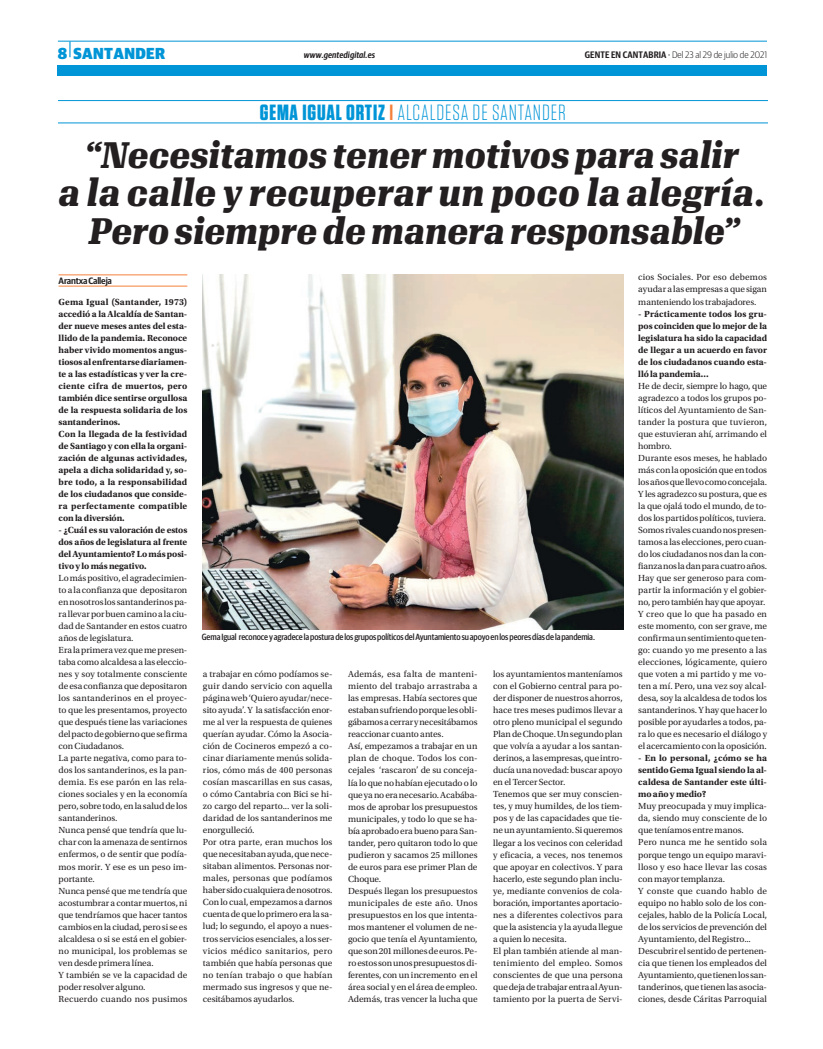
<style>
.page{position:relative;width:823px;height:1049px;background:#fff}
.page>*{position:absolute;margin:0;border:0;box-sizing:border-box;transform-origin:0 0}
.Titular_a_5{font:italic 800 37px "Algebra";letter-spacing:.01em;color:#231f20;scale:.96 1}
.Titular_a_5-2{font:italic 800 36px "Algebra";letter-spacing:-.005em;color:#231f20;scale:.96 1}
.Texto_Burgos{font:300 22px "Tungsten";letter-spacing:.04em;color:#0095d7}
.t1{font:900 16px "Guardian Sans Narrow";letter-spacing:.025em;color:#0095d7}
.t2{font:300 9.5px "Guardian Sans Narrow";color:#231f20}
.Texto_Burgos_-Justif{font:9.3px/12px "Utopia Std";letter-spacing:-.005em;color:#231f20;text-align:justify}
.Texto_Burgos_-Justif-2{font:700 9.3px/12px "Utopia Std";letter-spacing:-.005em;color:#231f20;text-align:justify}
.Texto_Burgos_-Justif-3{font:9.3px "Utopia Std";letter-spacing:.015em;color:#231f20}
.Texto_Burgos-2{font:600 9.3px "Guardian Sans Narrow";letter-spacing:-.02em;color:#231f20}
.Texto_Burgos-3{font:500 9px "Guardian Sans Cond";letter-spacing:-.015em;color:#231f20}
.t3{font:italic 600 9px "Guardian Sans Cond";letter-spacing:.01em;color:#231f20}
.s1{font-family:"Guardian Sans Cond";font-weight:600}
.s2{font-family:"Guardian Sans Cond";font-weight:500}
.s3{font-weight:700}
.s4{font-weight:600;color:#f4803a}
</style>
<div class="page">
<hr style="left:58px;top:41px;width:708px;height:1px;background:#0095d7">
<div style="left:58px;top:65px;width:708px;height:11px;background:#0095d7"></div>
<hr style="left:59px;top:275px;width:128px;height:1px;background:#f4803a">
<hr style="left:59px;top:286px;width:128px;height:1px;background:#f4803a">
<hr style="left:58px;top:100px;width:709px;height:1px;background:#0095d7">
<hr style="left:58px;top:123px;width:709px;height:1px;background:#0095d7">
<img style="left:202px;top:275px;width:420px;height:354px">
<h3 class="t1" style="left:58px;top:42px;width:109px">8<sup>|</sup>SANTANDER</h3>
<p class="t3" style="left:303px;top:49px;width:73px">www.gentedigital.es</p>
<p class="t2" style="left:584px;top:49px;width:184px"><span class="s1">GENTE EN CANTABRIA</span> <span class="s2">·</span> Del 23 al 29 de julio de 2021</p>
<p class="Texto_Burgos" style="left:260px;top:101px;width:307px"><span class="s3">GEMA IGUAL ORTIZ</span> <span class="s4">I</span> ALCALDESA DE SANTANDER</p>
<p class="Titular_a_5-2" style="left:84px;top:127px;width:683px">“Necesitamos tener motivos para salir</p>
<p class="Titular_a_5" style="left:59px;top:164px;width:736px">a la calle y recuperar un poco la alegría.</p>
<p class="Titular_a_5-2" style="left:89px;top:203px;width:679px">Pero siempre de manera responsable”</p>
<p class="Texto_Burgos-2" style="left:59px;top:274px;width:55px">Arantxa Calleja</p>
<p class="Texto_Burgos_-Justif-2" style="left:59px;top:296px;width:130px">Gema Igual (Santander, 1973) accedió a la Alcaldía de Santan&shy;der nueve meses antes del esta&shy;llido de la pandemia. Reconoce haber vivido momentos angus&shy;tiosos al enfrentarse diariamen&shy;te a las estadísticas y ver la cre&shy;ciente cifra de muertos, pero también dice sentirse orgullosa de la respuesta solidaria de los santanderinos.</p>
<p class="Texto_Burgos_-Justif-2" style="left:59px;top:428px;width:130px">Con la llegada de la festividad de Santiago y con ella la organi&shy;zación de algunas actividades, apela a dicha solidaridad y, so&shy;bre todo, a la responsabilidad de los ciudadanos que conside&shy;ra perfectamente compatible con la diversión.</p>
<p class="Texto_Burgos_-Justif-2" style="left:59px;top:524px;width:130px">- ¿Cuál es su valoración de estos dos años de legislatura al frente del Ayuntamiento? Lo más posi&shy;tivo y lo más negativo.</p>
<p class="Texto_Burgos_-Justif" style="left:59px;top:572px;width:130px">Lo más positivo, el agradecimien&shy;to a la confianza que depositaron en nosotros los santanderinos pa&shy;ra llevar por buen camino a la ciu&shy;dad de Santander en estos cuatro años de legislatura.</p>
<p class="Texto_Burgos_-Justif" style="left:59px;top:644px;width:130px">Era la primera vez que me presen&shy;taba como alcaldesa a las eleccio&shy;nes y soy totalmente consciente de esa confianza que depositaron los santanderinos en el proyec&shy;to que les presentamos, proyecto que después tiene las variaciones del pacto de gobierno que se firma con Ciudadanos.</p>
<p class="Texto_Burgos_-Justif" style="left:59px;top:752px;width:130px">La parte negativa, como para to&shy;dos los santanderinos, es la pan&shy;demia. Es ese parón en las rela&shy;ciones sociales y en la economía pero, sobre todo, en la salud de los santanderinos.</p>
<p class="Texto_Burgos_-Justif" style="left:59px;top:824px;width:130px">Nunca pensé que tendría que lu&shy;char con la amenaza de sentirnos enfermos, o de sentir que podía&shy;mos morir. Y ese es un peso im&shy;portante.</p>
<p class="Texto_Burgos_-Justif" style="left:59px;top:885px;width:130px">Nunca pensé que me tendría que acostumbrar a contar muertos, ni que tendríamos que hacer tantos cambios en la ciudad, pero si se es alcaldesa o si se está en el gobier&shy;no municipal, los problemas se ven desde primera línea.</p>
<p class="Texto_Burgos_-Justif" style="left:59px;top:969px;width:130px">Y también se ve la capacidad de poder resolver alguno.</p>
<p class="Texto_Burgos_-Justif-3" style="left:59px;top:993px;width:130px">Recuerdo cuando nos pusimos</p>
<p class="Texto_Burgos-3" style="left:202px;top:631px;width:394px">Gema Igual reconoce y agradece la postura de los grupos políticos del Ayuntamiento su apoyo en los peores días de la pandemia.</p>
<p class="Texto_Burgos_-Justif" style="left:203px;top:668px;width:131px">a trabajar en cómo podíamos se&shy;guir dando servicio con aquella página web ‘Quiero ayudar/nece&shy;sito ayuda’. Y la satisfacción enor&shy;me al ver la respuesta de quienes querían ayudar. Cómo la Asocia&shy;ción de Cocineros empezó a co&shy;cinar diariamente menús solida&shy;rios, cómo más de 400 personas cosían mascarillas en sus casas, o cómo Cantabria con Bici se hi&shy;zo cargo del reparto... ver la soli&shy;daridad de los santanderinos me enorgulleció.</p>
<p class="Texto_Burgos_-Justif" style="left:203px;top:836px;width:131px">Por otra parte, eran muchos los que necesitaban ayuda, que nece&shy;sitaban alimentos. Personas nor&shy;males, personas que podíamos haber sido cualquiera de nosotros.</p>
<p class="Texto_Burgos_-Justif" style="left:203px;top:896px;width:131px">Con lo cual, empezamos a darnos cuenta de que lo primero era la sa&shy;lud; lo segundo, el apoyo a nues&shy;tros servicios esenciales, a los ser&shy;vicios médico sanitarios, pero también que había personas que no tenían trabajo o que habían mermado sus ingresos y que ne&shy;cesitábamos ayudarlos.</p>
<p class="Texto_Burgos_-Justif" style="left:348px;top:668px;width:131px">Además, esa falta de manteni&shy;miento del trabajo arrastraba a las empresas. Había sectores que estaban sufriendo porque les obli&shy;gábamos a cerrar y necesitábamos reaccionar cuanto antes.</p>
<p class="Texto_Burgos_-Justif" style="left:348px;top:740px;width:131px">Así, empezamos a trabajar en un plan de choque. Todos los con&shy;cejales ‘rascaron’ de su conceja&shy;lía lo que no habían ejecutado o lo que ya no era necesario. Acabába&shy;mos de aprobar los presupuestos municipales, y todo lo que se ha&shy;bía aprobado era bueno para San&shy;tander, pero quitaron todo lo que pudieron y sacamos 25 millones de euros para ese primer Plan de Choque.</p>
<p class="Texto_Burgos_-Justif" style="left:348px;top:885px;width:131px">Después llegan los presupuestos municipales de este año. Unos presupuestos en los que intenta&shy;mos mantener el volumen de ne&shy;gocio que tenía el Ayuntamiento, que son 201 millones de euros. Pe&shy;ro estos son unos presupuestos di&shy;ferentes, con un incremento en el área social y en el área de empleo.</p>
<p class="Texto_Burgos_-Justif" style="left:348px;top:993px;width:131px">Además, tras vencer la lucha que</p>
<p class="Texto_Burgos_-Justif" style="left:493px;top:668px;width:131px">los ayuntamientos manteníamos con el Gobierno central para po&shy;der disponer de nuestros ahorros, hace tres meses pudimos llevar a otro pleno municipal el segundo Plan de Choque. Un segundo plan que volvía a ayudar a los santan&shy;derinos, a las empresas, que intro&shy;ducía una novedad: buscar apoyo en el Tercer Sector.</p>
<p class="Texto_Burgos_-Justif" style="left:493px;top:788px;width:131px">Tenemos que ser muy conscien&shy;tes, y muy humildes, de los tiem&shy;pos y de las capacidades que tie&shy;ne un ayuntamiento. Si queremos llegar a los vecinos con celeridad y eficacia, a veces, nos tenemos que apoyar en colectivos. Y para hacerlo, este segundo plan inclu&shy;ye, mediante convenios de cola&shy;boración, importantes aportacio&shy;nes a diferentes colectivos para que la asistencia y la ayuda llegue a quien lo necesita.</p>
<p class="Texto_Burgos_-Justif" style="left:493px;top:945px;width:131px">El plan también atiende al man&shy;tenimiento del empleo. Somos conscientes de que una persona que deja de trabajar entra al Ayun&shy;tamiento por la puerta de Servi-</p>
<p class="Texto_Burgos_-Justif" style="left:638px;top:272px;width:130px">cios Sociales. Por eso debemos ayudar a las empresas a que sigan manteniendo los trabajadores.</p>
<p class="Texto_Burgos_-Justif-2" style="left:638px;top:308px;width:130px">- Prácticamente todos los gru&shy;pos coinciden que lo mejor de la legislatura ha sido la capacidad de llegar a un acuerdo en favor de los ciudadanos cuando esta&shy;lló la pandemia…</p>
<p class="Texto_Burgos_-Justif" style="left:638px;top:380px;width:130px">He de decir, siempre lo hago, que agradezco a todos los grupos po&shy;líticos del Ayuntamiento de San&shy;tander la postura que tuvieron, que estuvieran ahí, arrimando el hombro.</p>
<p class="Texto_Burgos_-Justif" style="left:638px;top:452px;width:130px">Durante esos meses, he hablado más con la oposición que en todos los años que llevo como concejala.<br>Y les agradezco su postura, que es la que ojalá todo el mundo, de to&shy;dos los partidos políticos, tuviera.</p>
<p class="Texto_Burgos_-Justif" style="left:638px;top:524px;width:130px">Somos rivales cuando nos presen&shy;tamos a las elecciones, pero cuan&shy;do los ciudadanos nos dan la con&shy;fianza nos la dan para cuatro años.<br>Hay que ser generoso para com&shy;partir la información y el gobier&shy;no, pero también hay que apoyar.</p>
<p class="Texto_Burgos_-Justif" style="left:638px;top:608px;width:130px">Y creo que lo que ha pasado en este momento, con ser grave, me confirma un sentimiento que ten&shy;go: cuando yo me presento a las elecciones, lógicamente, quiero que voten a mi partido y me vo&shy;ten a mí. Pero, una vez soy alcal&shy;desa, soy la alcaldesa de todos los santanderinos. Y hay que hacer lo posible por ayudarles a todos, pa&shy;ra lo que es necesario el diálogo y el acercamiento con la oposición.</p>
<p class="Texto_Burgos_-Justif-2" style="left:638px;top:752px;width:130px">- En lo personal, ¿cómo se ha sentido Gema Igual siendo la al&shy;caldesa de Santander este últi&shy;mo año y medio?</p>
<p class="Texto_Burgos_-Justif" style="left:638px;top:800px;width:130px">Muy preocupada y muy implica&shy;da, siendo muy consciente de lo que teníamos entre manos.</p>
<p class="Texto_Burgos_-Justif" style="left:638px;top:836px;width:130px">Pero nunca me he sentido sola porque tengo un equipo maravi&shy;lloso y eso hace llevar las cosas con mayor templanza.</p>
<p class="Texto_Burgos_-Justif" style="left:638px;top:885px;width:130px">Y conste que cuando hablo de equipo no hablo solo de los con&shy;cejales, hablo de la Policía Local, de los servicios de prevención del Ayuntamiento, del Registro...</p>
<p class="Texto_Burgos_-Justif" style="left:638px;top:945px;width:130px">Descubrir el sentido de pertenen&shy;cia que tienen los empleados del Ayuntamiento, que tienen los san&shy;tanderinos, que tienen las asocia&shy;ciones, desde Cáritas Parroquial</p>
</div>
